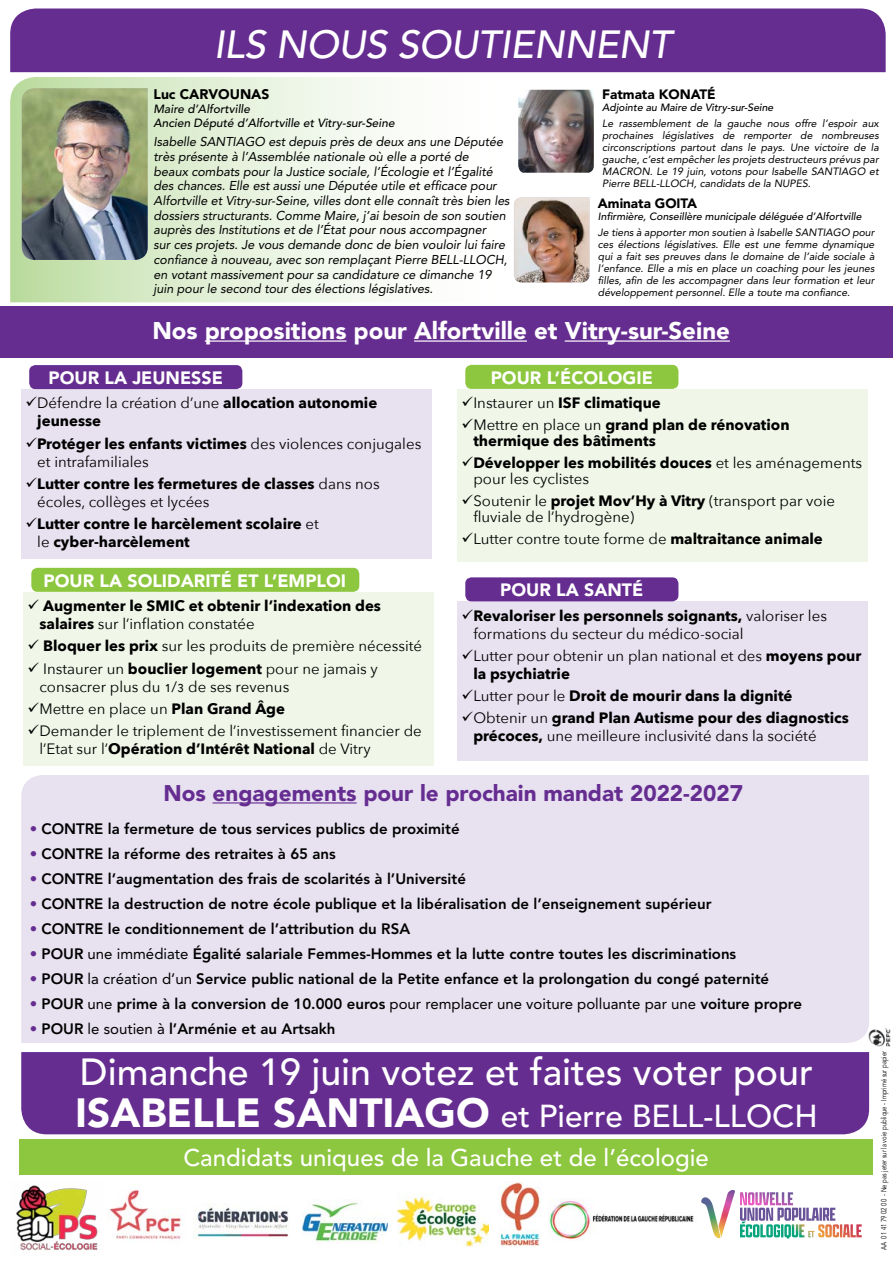
<style>
.page{position:relative;width:893px;height:1263px;background:#fff}
.page>*{position:absolute;margin:0;border:0;box-sizing:border-box;transform-origin:0 0}
.t1{font:italic 500 39px "Avenir";letter-spacing:-.01em;color:#fff}
.t2{font:500 37.5px "Avenir";color:#fff}
.t3{font:500 31.5px "Avenir";color:#fff}
.t4{font:900 24px "Avenir";color:#fff}
.t5{font:500 24px "Avenir";color:#fff}
.t6{font:900 22.5px "Avenir";color:#662d91}
.t7{font:900 17.7px "Avenir";color:#fff}
.t8{font:15px/18px "Avenir Next";color:#000}
.t9{font:800 15px "Avenir";color:#000}
.t10{font:700 15px/18px "Avenir Next";color:#000}
.t11{font:900 13.8px "Avenir";color:#000}
.t12{font:900 13.5px "Avenir";color:#000}
.t13{font:italic 12.75px/14.7px "Avenir";letter-spacing:-.005em;color:#000}
.t14{font:italic 500 11.85px/14.2px "Avenir";color:#000}
.t15{font:italic 10.5px/12px "Avenir";color:#000;text-align:justify}
.t16{font:italic 500 10.5px "Avenir";color:#000}
.t17{font:7.5px "Avenir";color:#000;scale:.79 1}
.s1{font-weight:400}
.s2{font-weight:700}
.s3{font-weight:400;color:#662d91}
.s4{font-weight:900;font-size:40.5px}
</style>
<div class="page">
<div style="left:0;top:306px;width:893px;height:52px;background:#662d91"></div>
<svg style="left:10px;top:77px;width:375px;height:225px"></svg>
<div style="left:10px;top:9px;width:876px;height:63px;background:#662d91"></div>
<div style="left:21px;top:775px;width:848px;height:268px;background:#e7e1f0"></div>
<hr style="left:213px;top:802px;width:144px;height:1px;background:#662d91">
<div style="left:21px;top:1052px;width:848px;height:82px;background:#662d91"></div>
<img style="left:22px;top:88px;width:126px;height:172px">
<img style="left:514px;top:197px;width:75px;height:85px">
<svg style="left:530px;top:89px;width:60px;height:1px"></svg>
<img style="left:518px;top:90px;width:76px;height:83px">
<hr style="left:205px;top:340px;width:142px;height:2px;background:#fff">
<hr style="left:414px;top:340px;width:113px;height:2px;background:#fff">
<hr style="left:565px;top:340px;width:165px;height:2px;background:#fff">
<div style="left:21px;top:389px;width:411px;height:169px;background:#e7e1f0"></div>
<div style="left:457px;top:601px;width:411px;height:159px;background:#e7e1f0"></div>
<div style="left:23px;top:592px;width:411px;height:173px;background:#f0f7e8"></div>
<div style="left:457px;top:389px;width:411px;height:172px;background:#f0f7e8"></div>
<div style="left:29px;top:365px;width:213px;height:24px;background:#662d91;border-radius:6px"></div>
<div style="left:465px;top:577px;width:213px;height:24px;background:#662d91;border-radius:6px"></div>
<div style="left:31px;top:568px;width:328px;height:24px;background:#8dc63f;border-radius:6px"></div>
<div style="left:465px;top:365px;width:213px;height:24px;background:#8dc63f;border-radius:6px"></div>
<img style="left:16px;top:1185px;width:82px;height:66px">
<img style="left:109px;top:1184px;width:72px;height:56px">
<img style="left:193px;top:1207px;width:95px;height:31px">
<img style="left:397px;top:1195px;width:92px;height:51px">
<img style="left:499px;top:1182px;width:41px;height:65px">
<img style="left:701px;top:1190px;width:161px;height:49px">
<img style="left:302px;top:1202px;width:86px;height:41px">
<img style="left:548px;top:1198px;width:146px;height:42px">
<img style="left:868px;top:1028px;width:22px;height:19px">
<div style="left:20px;top:1139px;width:853px;height:35px;background:#8dc63f"></div>
<h1 class="t1" style="left:214px;top:22px;width:459px">ILS NOUS SOUTIENNENT</h1>
<p class="t11" style="left:154px;top:86px;width:117px">Luc CARVOUNAS</p>
<p class="t14" style="left:154px;top:102px;width:243px">Maire d’Alfortville<br>Ancien Député d’Alfortville et Vitry-sur-Seine</p>
<p class="t13" style="left:154px;top:134px;width:358px">Isabelle SANTIAGO est depuis près de deux ans une Députée très présente à l’Assemblée nationale où elle a porté de<br>beaux combats pour la Justice sociale, l’Écologie et l’Égalité des chances. Elle est aussi une Députée utile et efficace pour Alfortville et Vitry-sur-Seine, villes dont elle connaît très bien les dossiers structurants. Comme Maire, j’ai besoin de son soutien auprès des Institutions et de l’État pour nous accompagner<br>sur ces projets. Je vous demande donc de bien vouloir lui faire confiance à nouveau, avec son remplaçant Pierre BELL-LLOCH, en votant massivement pour sa candidature ce dimanche 19 juin pour le second tour des élections législatives.</p>
<p class="t12" style="left:602px;top:86px;width:115px">Fatmata KONATÉ</p>
<p class="t16" style="left:602px;top:101px;width:173px">Adjointe au Maire de Vitry-sur-Seine</p>
<p class="t15" style="left:602px;top:117px;width:278px">Le rassemblement de la gauche nous offre l’espoir aux prochaines législatives de remporter de nombreuses circonscriptions partout dans le pays. Une victoire de la gauche, c’est empêcher les projets destructeurs prévus par MACRON. Le 19 juin, votons pour Isabelle SANTIAGO et Pierre BELL-LLOCH, candidats de la NUPES.</p>
<p class="t12" style="left:598px;top:195px;width:101px">Aminata GOITA</p>
<p class="t16" style="left:598px;top:210px;width:265px">Infirmière, Conseillère municipale déléguée d’Alfortville</p>
<p class="t15" style="left:598px;top:226px;width:278px">Je tiens à apporter mon soutien à Isabelle SANTIAGO pour ces élections législatives. Elle est une femme dynamique qui a fait ses preuves dans le domaine de l’aide sociale à l’enfance. Elle a mis en place un coaching pour les jeunes filles, afin de les accompagner dans leur formation et leur développement personnel. Elle a toute ma confiance.</p>
<h3 class="t4" style="left:152px;top:316px;width:579px">Nos propositions pour Alfortville et Vitry-sur-Seine</h3>
<p class="t7" style="left:49px;top:367px;width:176px">POUR LA JEUNESSE</p>
<p class="t10" style="left:37px;top:394px;width:341px;text-indent:-12px">✓<span class="s1">Défendre la création d’une</span> allocation autonomie jeunesse</p>
<p class="t8" style="left:37px;top:434px;width:386px;text-indent:-12px">✓<span class="s2">Protéger les enfants victimes</span> des violences conjugales et intrafamiliales</p>
<p class="t10" style="left:37px;top:474px;width:344px;text-indent:-12px">✓Lutter contre les fermetures de classes <span class="s1">dans nos écoles, collèges et lycées</span></p>
<p class="t10" style="left:37px;top:515px;width:283px;text-indent:-12px">✓Lutter contre le harcèlement scolaire <span class="s1">et le</span> cyber-harcèlement</p>
<p class="t7" style="left:44px;top:570px;width:304px">POUR LA SOLIDARITÉ ET L’EMPLOI</p>
<p class="t10" style="left:39px;top:597px;width:343px;text-indent:-12px">✓ Augmenter le SMIC et obtenir l’indexation des salaires <span class="s1">sur l’inflation constatée</span></p>
<p class="t8" style="left:28px;top:636px;width:396px">✓ <span class="s2">Bloquer les prix</span> sur les produits de première nécessité</p>
<p class="t8" style="left:39px;top:659px;width:340px;text-indent:-12px">✓ Instaurer un <span class="s2">bouclier logement</span> pour ne jamais y consacrer plus du 1/3 de ses revenus</p>
<p class="t8" style="left:28px;top:699px;width:259px">✓Mettre en place un <span class="s2">Plan Grand Âge</span></p>
<p class="t8" style="left:39px;top:721px;width:384px;text-indent:-12px">✓Demander le triplement de l’investissement financier de l’Etat sur l’<span class="s2">Opération d’Intérêt National</span> de Vitry</p>
<p class="t7" style="left:491px;top:367px;width:164px">POUR L’ÉCOLOGIE</p>
<p class="t10" style="left:462px;top:394px;width:201px">✓<span class="s1">Instaurer un</span> ISF climatique</p>
<p class="t10" style="left:473px;top:417px;width:318px;line-height:15.8px;text-indent:-12px">✓<span class="s1">Mettre en place un</span> grand plan de rénovation thermique des bâtiments</p>
<p class="t8" style="left:473px;top:455px;width:390px;line-height:15.8px;text-indent:-12px">✓<span class="s2">Développer les mobilités douces</span> et les aménagements pour les cyclistes</p>
<p class="t8" style="left:473px;top:493px;width:363px;line-height:15.8px;text-indent:-12px">✓Soutenir le <span class="s2">projet Mov’Hy à Vitry</span> (transport par voie fluviale de l’hydrogène)</p>
<p class="t8" style="left:462px;top:530px;width:363px">✓Lutter contre toute forme de <span class="s2">maltraitance animale</span></p>
<p class="t7" style="left:500px;top:579px;width:145px">POUR LA SANTÉ</p>
<p class="t8" style="left:473px;top:606px;width:355px;text-indent:-12px">✓<span class="s2">Revaloriser les personnels soignants,</span> valoriser les formations du secteur du médico-social</p>
<p class="t8" style="left:473px;top:646px;width:389px;text-indent:-12px">✓Lutter pour obtenir un plan national et des <span class="s2">moyens pour la psychiatrie</span></p>
<p class="t10" style="left:462px;top:687px;width:332px">✓<span class="s1">Lutter pour le</span> Droit de mourir dans la dignité</p>
<p class="t8" style="left:473px;top:708px;width:377px;text-indent:-12px">✓Obtenir un <span class="s2">grand Plan Autisme pour des diagnostics précoces,</span> une meilleure inclusivité dans la société</p>
<h3 class="t6" style="left:163px;top:779px;width:581px">Nos engagements pour le prochain mandat 2022-2027</h3>
<p class="t9" style="left:30px;top:820px;width:431px"><span class="s3">•</span> CONTRE la fermeture de tous services publics de proximité</p>
<p class="t9" style="left:30px;top:845px;width:308px"><span class="s3">•</span> CONTRE la réforme des retraites à 65 ans</p>
<p class="t9" style="left:30px;top:870px;width:438px"><span class="s3">•</span> CONTRE l’augmentation des frais de scolarités à l’Université</p>
<p class="t9" style="left:30px;top:895px;width:683px"><span class="s3">•</span> CONTRE la destruction de notre école publique et la libéralisation de l’enseignement supérieur</p>
<p class="t9" style="left:30px;top:920px;width:382px"><span class="s3">•</span> CONTRE le conditionnement de l’attribution du RSA</p>
<p class="t9" style="left:30px;top:945px;width:708px"><span class="s3">•</span> POUR <span class="s1">une immédiate</span> Égalité salariale Femmes-Hommes et la lutte contre toutes les discriminations</p>
<p class="t9" style="left:30px;top:970px;width:741px"><span class="s3">•</span> POUR <span class="s1">la création d’un</span> Service public national de la Petite enfance et la prolongation du congé paternité</p>
<p class="t9" style="left:30px;top:995px;width:774px"><span class="s3">•</span> POUR <span class="s1">une</span> prime à la conversion de 10.000 euros <span class="s1">pour remplacer une voiture polluante par une</span> voiture propre</p>
<p class="t9" style="left:30px;top:1020px;width:307px"><span class="s3">•</span> POUR <span class="s1">le soutien à</span> l’Arménie et au Artsakh</p>
<h2 class="t2" style="left:80px;top:1050px;width:734px">Dimanche 19 juin votez et faites voter pour</h2>
<h3 class="t3" style="left:75px;top:1098px;width:744px"><span class="s4">ISABELLE SANTIAGO</span> et Pierre BELL-LLOCH</h3>
<h3 class="t5" style="left:183px;top:1144px;width:527px">Candidats uniques de la Gauche et de l’écologie</h3>
<p class="t17" style="left:880px;top:1250px;width:254px;rotate:-90deg">AA 01 41 79 02 00 - Ne pas jeter sur la voie publique - Imprimé sur papier</p>
</div>
